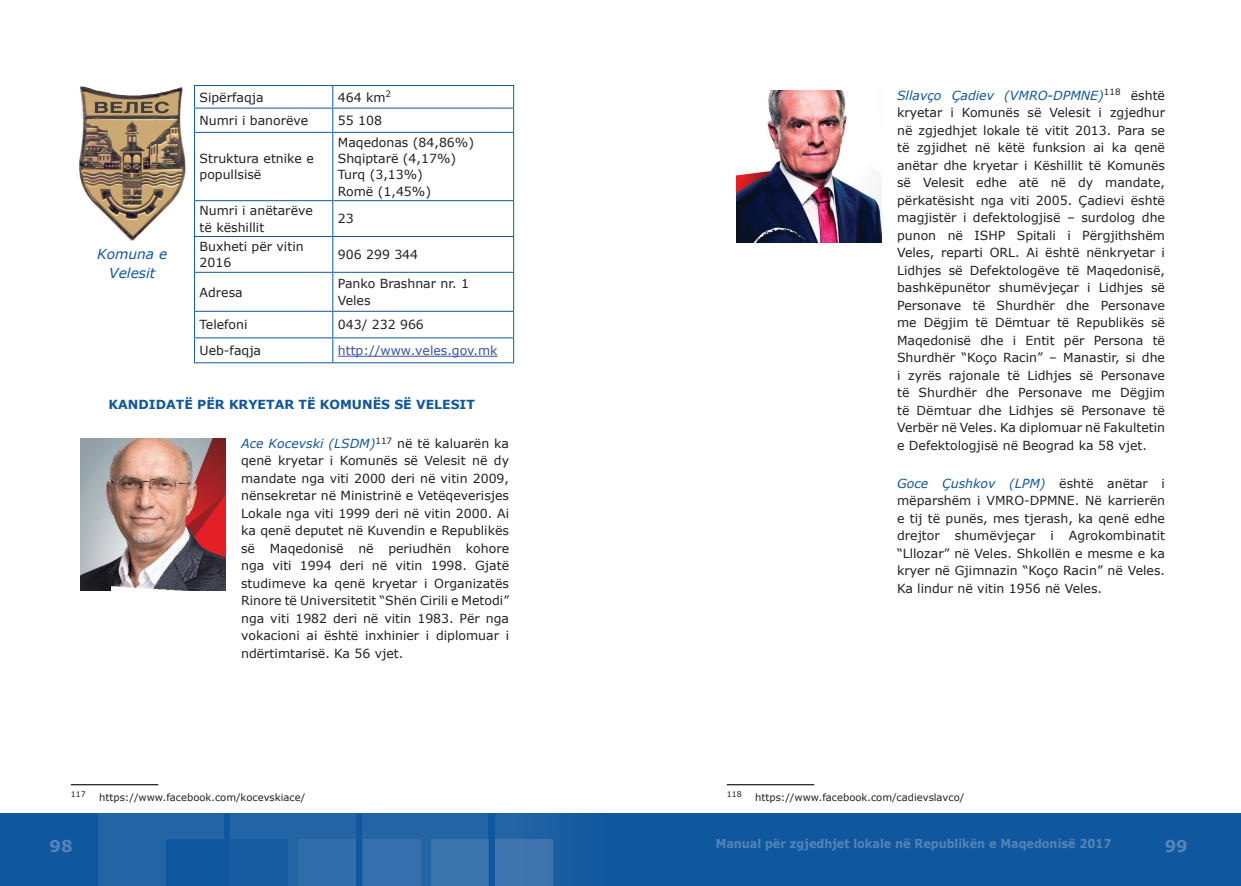
<style>
.page{position:relative;width:1241px;height:886px;background:#fff}
.page>*{position:absolute;margin:0;border:0;box-sizing:border-box;transform-origin:0 0}
.t1{font:700 16.25px "Verdana";color:#5483b7}
.t2{font:italic 13.75px/18.8px "Verdana";color:#0f579e;text-align:center}
.t3{font:12.5px/17.5px "Verdana";color:#231f20}
.t4{font:700 12.5px "Verdana";color:#0f579e}
.t5{font:12.5px "Verdana";color:#3853a3}
.t6{font:700 12.38px "Verdana";color:#5483b7;scale:.91 1}
.t7{font:10px "Verdana";color:#231f20}
.t8{font:7.88px "Verdana";color:#231f20}
.s1{font-style:italic;color:#0f579e}
</style>
<div class="page">
<div style="left:620px;top:813px;width:620px;height:73px;background:#0f579e"></div>
<div style="left:0;top:813px;width:620px;height:73px;background:#0f579e"></div>
<div style="left:98px;top:813px;width:125px;height:73px;background:#2364a5"></div>
<div style="left:230px;top:813px;width:126px;height:73px;background:#2364a5"></div>
<div style="left:363px;top:813px;width:125px;height:73px;background:#2364a5"></div>
<div style="left:495px;top:813px;width:125px;height:73px;background:#175ca1"></div>
<div style="left:230px;top:839px;width:58px;height:47px;background:#185ca1"></div>
<div style="left:166px;top:839px;width:58px;height:47px;background:#0f579e"></div>
<div style="left:298px;top:839px;width:58px;height:47px;background:#316daa"></div>
<div style="left:431px;top:839px;width:57px;height:47px;background:#3b73ad"></div>
<div style="left:495px;top:839px;width:58px;height:47px;background:#3f76af"></div>
<div style="left:363px;top:839px;width:57px;height:47px;background:#3670ac"></div>
<hr style="left:194px;top:85px;width:139px;height:1px;background:#0f579e">
<hr style="left:333px;top:85px;width:181px;height:1px;background:#0f579e">
<hr style="left:194px;top:108px;width:139px;height:1px;background:#0f579e">
<svg style="left:194px;top:86px;width:1px;height:46px"></svg>
<hr style="left:333px;top:108px;width:181px;height:1px;background:#0f579e">
<svg style="left:332px;top:86px;width:1px;height:46px"></svg>
<svg style="left:513px;top:86px;width:1px;height:46px"></svg>
<hr style="left:194px;top:132px;width:139px;height:1px;background:#0f579e">
<hr style="left:194px;top:133px;width:1px;height:67px;background:#0f579e">
<hr style="left:333px;top:132px;width:181px;height:1px;background:#0f579e">
<hr style="left:332px;top:133px;width:1px;height:67px;background:#0f579e">
<hr style="left:513px;top:133px;width:1px;height:67px;background:#0f579e">
<hr style="left:194px;top:200px;width:139px;height:1px;background:#0f579e">
<hr style="left:194px;top:201px;width:1px;height:35px;background:#0f579e">
<hr style="left:333px;top:200px;width:181px;height:1px;background:#0f579e">
<hr style="left:332px;top:201px;width:1px;height:35px;background:#0f579e">
<hr style="left:513px;top:201px;width:1px;height:35px;background:#0f579e">
<hr style="left:194px;top:236px;width:139px;height:1px;background:#0f579e">
<hr style="left:194px;top:237px;width:1px;height:35px;background:#0f579e">
<hr style="left:333px;top:236px;width:181px;height:1px;background:#0f579e">
<hr style="left:332px;top:237px;width:1px;height:35px;background:#0f579e">
<hr style="left:513px;top:237px;width:1px;height:35px;background:#0f579e">
<hr style="left:194px;top:272px;width:139px;height:1px;background:#0f579e">
<hr style="left:194px;top:273px;width:1px;height:38px;background:#0f579e">
<hr style="left:333px;top:272px;width:181px;height:1px;background:#0f579e">
<hr style="left:332px;top:273px;width:1px;height:38px;background:#0f579e">
<hr style="left:513px;top:273px;width:1px;height:38px;background:#0f579e">
<hr style="left:194px;top:311px;width:139px;height:1px;background:#0f579e">
<hr style="left:333px;top:311px;width:181px;height:1px;background:#0f579e">
<hr style="left:194px;top:337px;width:139px;height:1px;background:#0f579e">
<svg style="left:194px;top:312px;width:1px;height:50px"></svg>
<hr style="left:333px;top:337px;width:181px;height:1px;background:#0f579e">
<svg style="left:332px;top:312px;width:1px;height:50px"></svg>
<svg style="left:513px;top:312px;width:1px;height:50px"></svg>
<hr style="left:194px;top:362px;width:139px;height:1px;background:#0f579e">
<hr style="left:333px;top:362px;width:181px;height:1px;background:#0f579e">
<img style="left:79px;top:86px;width:106px;height:154px">
<hr style="left:338px;top:356px;width:159px;height:1px;background:#3853a3">
<img style="left:80px;top:438px;width:145px;height:153px">
<img style="left:736px;top:90px;width:145px;height:152px">
<hr style="left:71px;top:784px;width:87px;height:1px;background:#231f20">
<hr style="left:726px;top:784px;width:88px;height:1px;background:#231f20">
<p class="t3" style="left:199px;top:88px;width:66px">Sipërfaqja</p>
<p class="t3" style="left:338px;top:88px;width:55px">464 km<sup>2</sup></p>
<p class="t3" style="left:199px;top:112px;width:110px">Numri i banorëve</p>
<p class="t3" style="left:338px;top:112px;width:46px">55 108</p>
<p class="t3" style="left:199px;top:150px;width:116px;line-height:16.2px">Struktura etnike e popullsisë</p>
<p class="t3" style="left:338px;top:134px;width:138px;line-height:16.2px">Maqedonas (84,86%)<br>Shqiptarë (4,17%)<br>Turq (3,13%)<br>Romë (1,45%)</p>
<p class="t3" style="left:199px;top:202px;width:115px;line-height:16.2px">Numri i anëtarëve të këshillit</p>
<p class="t3" style="left:338px;top:210px;width:17px">23</p>
<p class="t3" style="left:199px;top:238px;width:106px;line-height:16.2px">Buxheti për vitin<br>2016</p>
<p class="t3" style="left:338px;top:246px;width:82px">906 299 344</p>
<p class="t3" style="left:199px;top:283px;width:45px">Adresa</p>
<p class="t3" style="left:338px;top:276px;width:133px;line-height:16.2px">Panko Brashnar nr. 1<br>Veles</p>
<p class="t3" style="left:199px;top:316px;width:50px">Telefoni</p>
<p class="t3" style="left:338px;top:316px;width:88px">043/ 232 966</p>
<p class="t3" style="left:199px;top:342px;width:63px">Ueb-faqja</p>
<p class="t5" style="left:338px;top:342px;width:161px">http://www.veles.gov.mk</p>
<p class="t4" style="left:109px;top:395px;width:368px">KANDIDATË PËR KRYETAR TË KOMUNËS SË VELESIT</p>
<p class="t3" style="left:241px;top:434px;width:269px;text-align:justify"><span class="s1">Ace Kocevski (LSDM)</span><sup>117</sup> në të kaluarën ka qenë kryetar i Komunës së Velesit në dy mandate nga viti 2000 deri në vitin 2009, nënsekretar në Ministrinë e Vetëqeverisjes Lokale nga viti 1999 deri në vitin 2000. Ai ka qenë deputet në Kuvendin e Republikës së Maqedonisë në periudhën kohore nga viti 1994 deri në vitin 1998. Gjatë studimeve ka qenë kryetar i Organizatës Rinore të Universitetit “Shën Cirili e Metodi” nga viti 1982 deri në vitin 1983. Për nga vokacioni ai është inxhinier i diplomuar i ndërtimtarisë. Ka 56 vjet.</p>
<p class="t2" style="left:97px;top:244px;width:71px">Komuna e<br>Velesit</p>
<p class="t3" style="left:896px;top:86px;width:269px;text-align:justify"><span class="s1">Sllavço Çadiev (VMRO-DPMNE)</span><sup>118</sup> është kryetar i Komunës së Velesit i zgjedhur në zgjedhjet lokale të vitit 2013. Para se të zgjidhet në këtë funksion ai ka qenë anëtar dhe kryetar i Këshillit të Komunës së Velesit edhe atë në dy mandate, përkatësisht nga viti 2005. Çadievi është magjistër i defektologjisë – surdolog dhe punon në ISHP Spitali i Përgjithshëm Veles, reparti ORL. Ai është nënkryetar i Lidhjes së Defektologëve të Maqedonisë, bashkëpunëtor shumëvjeçar i Lidhjes së Personave të Shurdhër dhe Personave me Dëgjim të Dëmtuar të Republikës së Maqedonisë dhe i Entit për Persona të Shurdhër “Koço Racin” – Manastir, si dhe i zyrës rajonale të Lidhjes së Personave të Shurdhër dhe Personave me Dëgjim të Dëmtuar dhe Lidhjes së Personave të Verbër në Veles. Ka diplomuar në Fakultetin e Defektologjisë në Beograd ka 58 vjet.</p>
<p class="t3" style="left:896px;top:474px;width:269px;text-align:justify"><span class="s1">Goce Çushkov (LPM)</span> është anëtar i mëparshëm i VMRO-DPMNE. Në karrierën e tij të punës, mes tjerash, ka qenë edhe drejtor shumëvjeçar i Agrokombinatit “Lllozar” në Veles. Shkollën e mesme e ka kryer në Gjimnazin “Koço Racin” në Veles.<br>Ka lindur në vitin 1956 në Veles.</p>
<p class="t8" style="left:71px;top:789px;width:17px">117</p>
<p class="t7" style="left:99px;top:790px;width:207px">https://www.facebook.com/kocevskiace/</p>
<p class="t8" style="left:726px;top:789px;width:17px">118</p>
<p class="t7" style="left:755px;top:790px;width:210px">https://www.facebook.com/cadievslavco/</p>
<h1 class="t1" style="left:50px;top:834px;width:25px">98</h1>
<p class="t6" style="left:715px;top:835px;width:436px">Manual për zgjedhjet lokale në Republikën e Maqedonisë 2017</p>
<h1 class="t1" style="left:1164px;top:834px;width:25px">99</h1>
</div>
